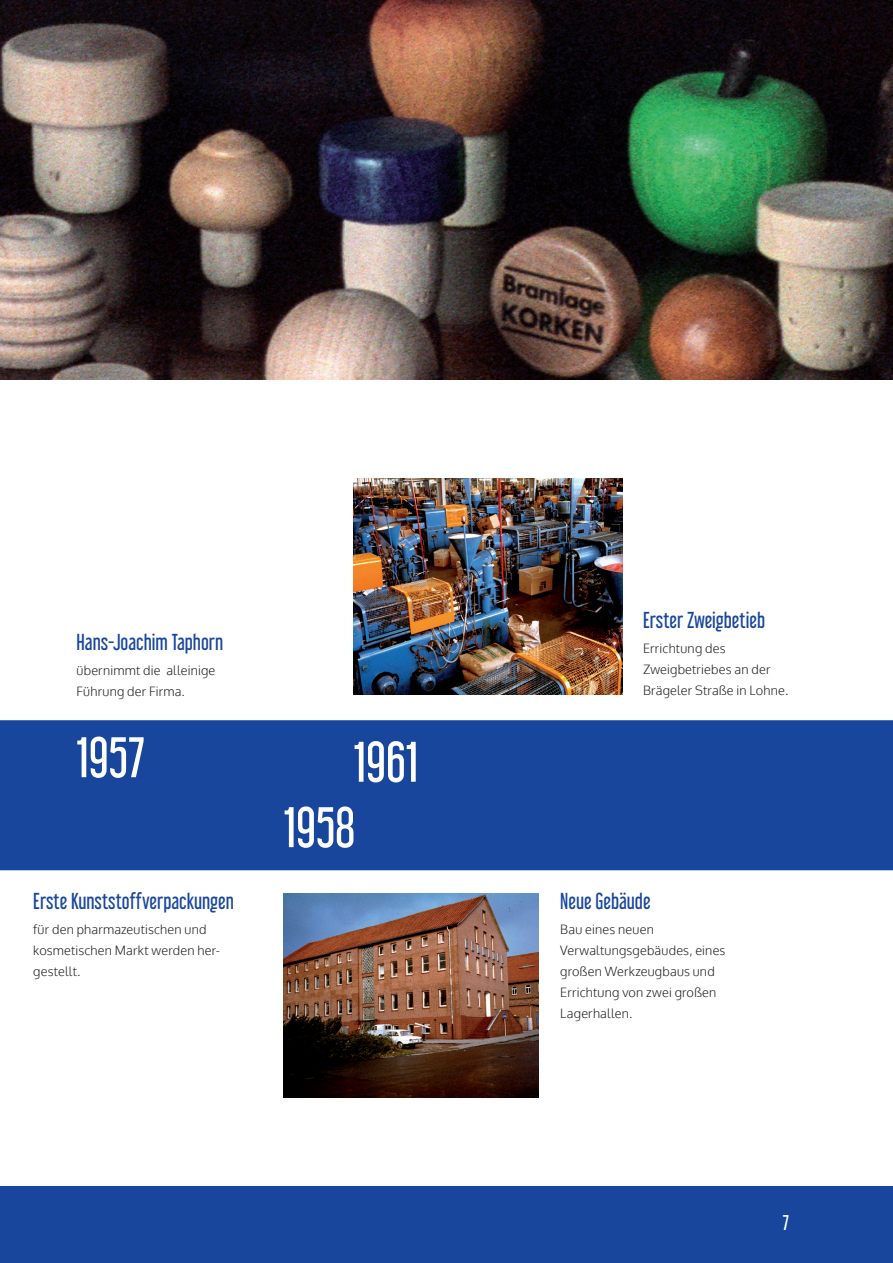
<style>
.page{position:relative;width:893px;height:1263px;background:#fff}
.page>*{position:absolute;margin:0;border:0;box-sizing:border-box;transform-origin:0 0}
.t1{font:51px "Libel Suit Rg";color:#fff}
.t2{font:20.25px "Libel Suit Rg";color:#18469d}
.t3{font:18.75px "Libel Suit Rg";color:#fff}
.t4{font:300 12.75px/21px "Oxygen";letter-spacing:.015em;color:#231f20}
</style>
<div class="page">
<div style="left:0;top:1186px;width:893px;height:77px;background:#18469d"></div>
<div style="left:0;top:720px;width:893px;height:150px;background:#18469d"></div>
<img style="left:284px;top:894px;width:255px;height:204px">
<img style="left:354px;top:478px;width:268px;height:216px">
<img style="left:0;top:0;width:893px;height:380px">
<h2 class="t2" style="left:77px;top:625px;width:148px">Hans-Joachim Taphorn</h2>
<p class="t4" style="left:77px;top:660px;width:140px">übernimmt die alleinige<br>Führung der Firma.</p>
<h1 class="t1" style="left:77px;top:716px;width:70px">1957</h1>
<h2 class="t2" style="left:33px;top:884px;width:202px">Erste Kunststoffverpackungen</h2>
<p class="t4" style="left:33px;top:919px;width:188px">für den pharmazeutischen und kosmetischen Markt werden her&shy;gestellt.</p>
<h1 class="t1" style="left:354px;top:720px;width:66px">1961</h1>
<h1 class="t1" style="left:284px;top:785px;width:73px">1958</h1>
<h2 class="t2" style="left:643px;top:604px;width:123px">Erster Zweigbetieb</h2>
<p class="t4" style="left:643px;top:638px;width:147px">Errichtung des<br>Zweigbetriebes an der<br>Brägeler Straße in Lohne.</p>
<h2 class="t2" style="left:560px;top:885px;width:92px">Neue Gebäude</h2>
<p class="t4" style="left:560px;top:920px;width:167px">Bau eines neuen<br>Verwaltungsgebäudes, eines großen Werkzeugbaus und<br>Errichtung von zwei großen<br>Lagerhallen.</p>
<h3 class="t3" style="left:783px;top:1207px;width:8px">7</h3>
</div>
